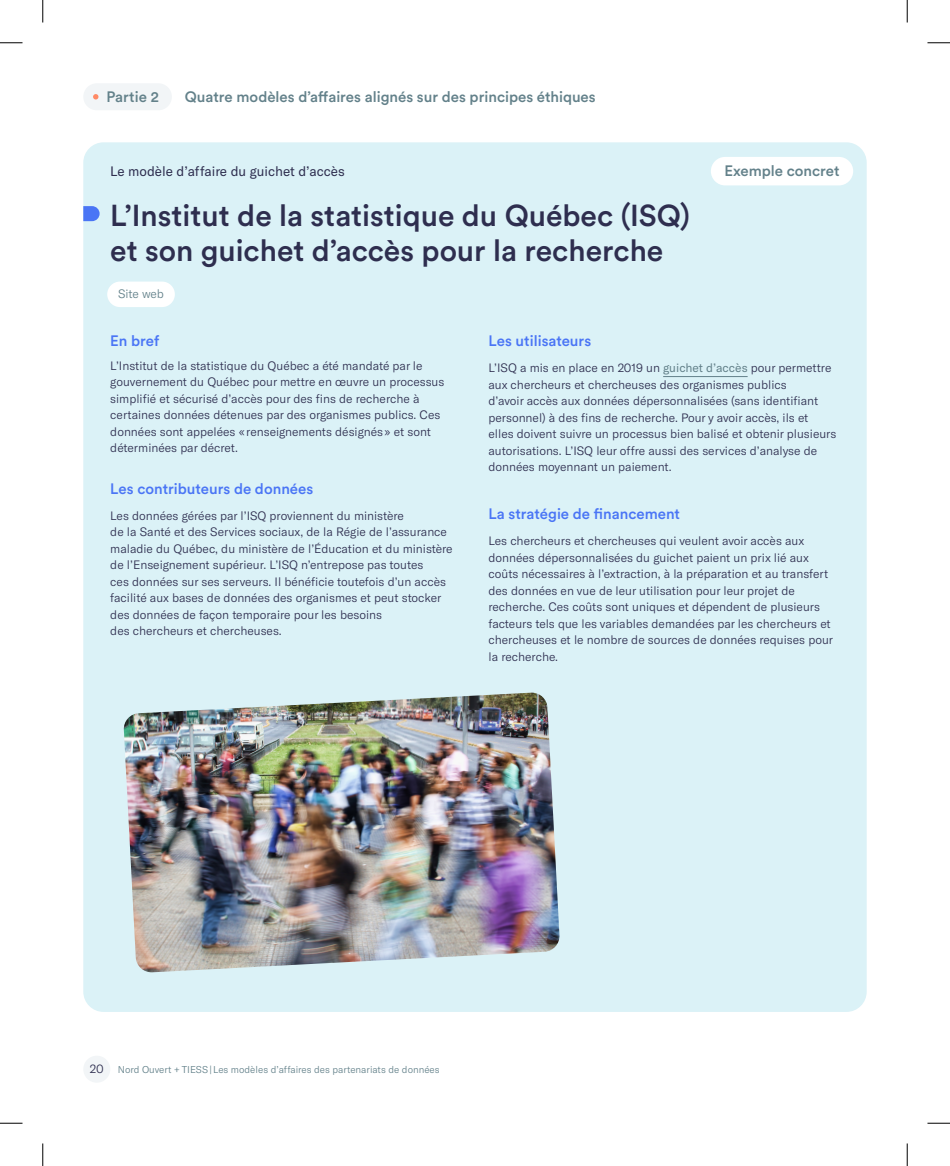
<style>
.page{position:relative;width:950px;height:1166px;background:#fff}
.page>*{position:absolute;margin:0;border:0;box-sizing:border-box;transform-origin:0 0}
.t1{font:500 30px/34.5px "Circular Std";color:#2e2e4f}
.t2{font:500 15px "Circular Std";color:#63818a}
.t3{font:500 15px "Circular Std";color:#4a75f5}
.t4{font:13.5px "GT America";color:#2e2e4f}
.t5{font:300 12px/16.5px "GT America";color:#2e2e4f}
.t6{font:300 12px "GT America";color:#63818a}
.t7{font:300 9.75px "GT America";color:#63818a}
.s1{font-weight:400;color:#63818a}
.s2{font-size:12px;color:#2e2e4f}
</style>
<div class="page">
<div style="left:83px;top:1055px;width:27px;height:27px;background:#f2f5f7;border-radius:50%"></div>
<div style="left:83px;top:142px;width:783px;height:870px;background:#dbf2f7;border-radius:20px"></div>
<img style="left:123px;top:692px;width:437px;height:280px">
<div style="left:710px;top:157px;width:143px;height:28px;background:#fff;border-radius:14px"></div>
<div style="left:107px;top:281px;width:68px;height:26px;background:#fff;border-radius:13px"></div>
<svg style="left:83px;top:206px;width:17px;height:15px"></svg>
<hr style="left:663px;top:376px;width:84px;height:1px;background:#63818a">
<div style="left:83px;top:83px;width:89px;height:27px;background:#f2f5f7;border-radius:14px"></div>
<svg style="left:93px;top:94px;width:5px;height:5px"></svg>
<svg style="left:0;top:42px;width:22px;height:1px"></svg>
<svg style="left:927px;top:42px;width:23px;height:1px"></svg>
<svg style="left:0;top:1122px;width:22px;height:1px"></svg>
<svg style="left:927px;top:1122px;width:23px;height:1px"></svg>
<svg style="left:42px;top:0;width:1px;height:22px"></svg>
<svg style="left:42px;top:1143px;width:1px;height:23px"></svg>
<svg style="left:906px;top:0;width:1px;height:22px"></svg>
<svg style="left:906px;top:1143px;width:1px;height:23px"></svg>
<p class="t2" style="left:107px;top:87px;width:54px">Partie 2</p>
<p class="t2" style="left:185px;top:87px;width:412px">Quatre modèles d’affaires alignés sur des principes éthiques</p>
<p class="t4" style="left:110px;top:163px;width:236px">Le modèle d’affaire du guichet d’accès</p>
<h1 class="t1" style="left:110px;top:198px;width:581px">L’Institut de la statistique du Québec (ISQ) et son guichet d’accès pour la recherche</h1>
<p class="t6" style="left:118px;top:287px;width:48px">Site web</p>
<p class="t3" style="left:110px;top:331px;width:51px">En bref</p>
<p class="t3" style="left:488px;top:331px;width:104px">Les utilisateurs</p>
<p class="t2" style="left:724px;top:161px;width:117px">Exemple concret</p>
<p class="t5" style="left:110px;top:357px;width:335px">L’Institut de la statistique du Québec a été mandaté par le gouvernement du Québec pour mettre en œuvre un processus simplifié et sécurisé d’accès pour des fins de recherche à certaines données détenues par des organismes publics. Ces données sont appelées « renseignements désignés » et sont déterminées par décret.</p>
<p class="t3" style="left:110px;top:479px;width:204px">Les contributeurs de données</p>
<p class="t5" style="left:110px;top:507px;width:344px">Les données gérées par l’ISQ proviennent du ministère<br>de la Santé et des Services sociaux, de la Régie de l’assurance maladie du Québec, du ministère de l’Éducation et du ministère de l’Enseignement supérieur. L’ISQ n’entrepose pas toutes<br>ces données sur ses serveurs. Il bénéficie toutefois d’un accès facilité aux bases de données des organismes et peut stocker des données de façon temporaire pour les besoins<br>des chercheurs et chercheuses.</p>
<p class="t5" style="left:488px;top:359px;width:349px">L’ISQ a mis en place en 2019 un <span class="s1">guichet d’accès</span> pour permettre aux chercheurs et chercheuses des organismes publics<br>d’avoir accès aux données dépersonnalisées (sans identifiant personnel) à des fins de recherche. Pour y avoir accès, ils et elles doivent suivre un processus bien balisé et obtenir plusieurs autorisations. L’ISQ leur offre aussi des services d’analyse de données moyennant un paiement.</p>
<p class="t3" style="left:488px;top:505px;width:193px">La stratégie de financement</p>
<p class="t5" style="left:488px;top:533px;width:346px">Les chercheurs et chercheuses qui veulent avoir accès aux données dépersonnalisées du guichet paient un prix lié aux coûts nécessaires à l’extraction, à la préparation et au transfert des données en vue de leur utilisation pour leur projet de recherche. Ces coûts sont uniques et dépendent de plusieurs facteurs tels que les variables demandées par les chercheurs et chercheuses et le nombre de sources de données requises pour la recherche.</p>
<p class="t7" style="left:90px;top:1063px;width:351px"><span class="s2">20</span> Nord Ouvert + TIESS | Les modèles d’affaires des partenariats de données</p>
</div>
